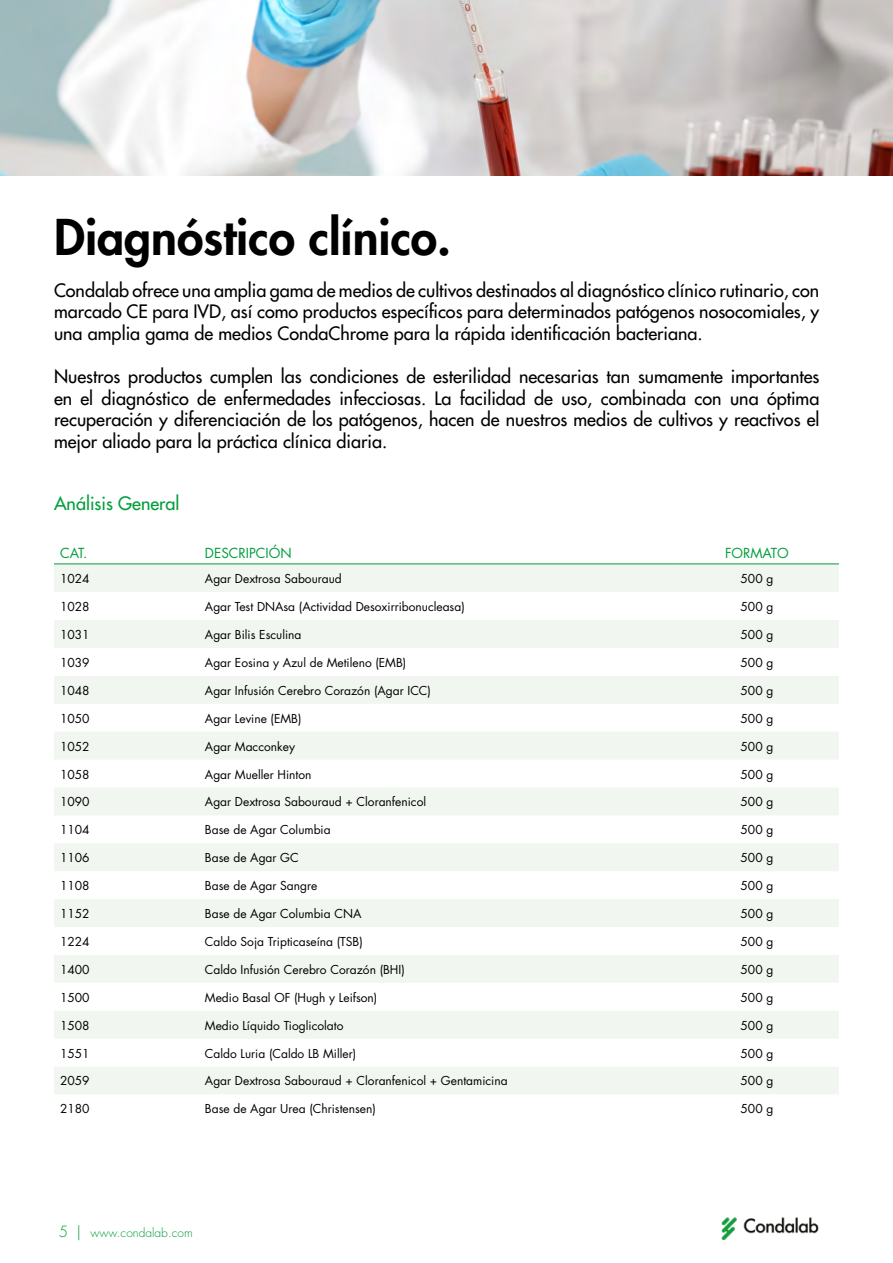
<style>
.page{position:relative;width:893px;height:1263px;background:#fff}
.page>*{position:absolute;margin:0;border:0;box-sizing:border-box;transform-origin:0 0}
.t1{font:800 48px "Futura Std";color:#000}
.t2{font:500 18px/21.6px "Futura Std";color:#000;text-align:justify}
.t3{font:500 18px "Futura Std";color:#009e3a}
.t4{font:13.5px "Futura Std";color:#009e3a}
.t5{font:12px "Futura Std";color:#000}
.t6{font:300 12px "Futura Std";color:#009e3a}
.s1{font-size:15px}
</style>
<div class="page">
<img style="left:721px;top:1217px;width:98px;height:24px">
<img style="left:0;top:0;width:893px;height:176px">
<svg style="left:54px;top:564px;width:785px;height:530px;fill:#f1f7f0"></svg>
<hr style="left:54px;top:563px;width:145px;height:1px;background:#009e3a">
<hr style="left:199px;top:563px;width:476px;height:1px;background:#009e3a">
<hr style="left:675px;top:563px;width:164px;height:1px;background:#009e3a">
<h1 class="t1" style="left:54px;top:207px;width:399px">Diagnóstico clínico.</h1>
<p class="t2" style="left:54px;top:279px;width:767px">Condalab ofrece una amplia gama de medios de cultivos destinados al diagnóstico clínico rutinario, con marcado CE para IVD, así como productos específicos para determinados patógenos nosocomiales, y una amplia gama de medios CondaChrome para la rápida identificación bacteriana.</p>
<p class="t2" style="left:54px;top:366px;width:767px">Nuestros productos cumplen las condiciones de esterilidad necesarias tan sumamente importantes en el diagnóstico de enfermedades infecciosas. La facilidad de uso, combinada con una óptima recuperación y diferenciación de los patógenos, hacen de nuestros medios de cultivos y reactivos el mejor aliado para la práctica clínica diaria.</p>
<h2 class="t3" style="left:54px;top:492px;width:127px">Análisis General</h2>
<p class="t4" style="left:60px;top:544px;width:29px">CAT.</p>
<p class="t4" style="left:205px;top:544px;width:88px">DESCRIPCIÓN</p>
<p class="t4" style="left:725px;top:544px;width:65px">FORMATO</p>
<p class="t5" style="left:60px;top:571px;width:31px">1024</p>
<p class="t5" style="left:205px;top:571px;width:138px">Agar Dextrosa Sabouraud</p>
<p class="t5" style="left:740px;top:571px;width:34px">500 g</p>
<p class="t5" style="left:60px;top:599px;width:31px">1028</p>
<p class="t5" style="left:205px;top:599px;width:261px">Agar Test DNAsa (Actividad Desoxirribonucleasa)</p>
<p class="t5" style="left:740px;top:599px;width:34px">500 g</p>
<p class="t5" style="left:60px;top:627px;width:31px">1031</p>
<p class="t5" style="left:205px;top:627px;width:98px">Agar Bilis Esculina</p>
<p class="t5" style="left:740px;top:627px;width:34px">500 g</p>
<p class="t5" style="left:60px;top:655px;width:31px">1039</p>
<p class="t5" style="left:205px;top:655px;width:203px">Agar Eosina y Azul de Metileno (EMB)</p>
<p class="t5" style="left:740px;top:655px;width:34px">500 g</p>
<p class="t5" style="left:60px;top:683px;width:31px">1048</p>
<p class="t5" style="left:205px;top:683px;width:228px">Agar Infusión Cerebro Corazón (Agar ICC)</p>
<p class="t5" style="left:740px;top:683px;width:34px">500 g</p>
<p class="t5" style="left:60px;top:711px;width:31px">1050</p>
<p class="t5" style="left:205px;top:711px;width:98px">Agar Levine (EMB)</p>
<p class="t5" style="left:740px;top:711px;width:34px">500 g</p>
<p class="t5" style="left:60px;top:738px;width:31px">1052</p>
<p class="t5" style="left:205px;top:738px;width:92px">Agar Macconkey</p>
<p class="t5" style="left:740px;top:738px;width:34px">500 g</p>
<p class="t5" style="left:60px;top:766px;width:31px">1058</p>
<p class="t5" style="left:205px;top:766px;width:108px">Agar Mueller Hinton</p>
<p class="t5" style="left:740px;top:766px;width:34px">500 g</p>
<p class="t5" style="left:60px;top:794px;width:31px">1090</p>
<p class="t5" style="left:205px;top:794px;width:223px">Agar Dextrosa Sabouraud + Cloranfenicol</p>
<p class="t5" style="left:740px;top:794px;width:34px">500 g</p>
<p class="t5" style="left:60px;top:822px;width:31px">1104</p>
<p class="t5" style="left:205px;top:822px;width:127px">Base de Agar Columbia</p>
<p class="t5" style="left:740px;top:822px;width:34px">500 g</p>
<p class="t5" style="left:60px;top:850px;width:31px">1106</p>
<p class="t5" style="left:205px;top:850px;width:95px">Base de Agar GC</p>
<p class="t5" style="left:740px;top:850px;width:34px">500 g</p>
<p class="t5" style="left:60px;top:878px;width:31px">1108</p>
<p class="t5" style="left:205px;top:878px;width:114px">Base de Agar Sangre</p>
<p class="t5" style="left:740px;top:878px;width:34px">500 g</p>
<p class="t5" style="left:60px;top:906px;width:31px">1152</p>
<p class="t5" style="left:205px;top:906px;width:158px">Base de Agar Columbia CNA</p>
<p class="t5" style="left:740px;top:906px;width:34px">500 g</p>
<p class="t5" style="left:60px;top:934px;width:31px">1224</p>
<p class="t5" style="left:205px;top:934px;width:159px">Caldo Soja Tripticaseína (TSB)</p>
<p class="t5" style="left:740px;top:934px;width:34px">500 g</p>
<p class="t5" style="left:60px;top:962px;width:31px">1400</p>
<p class="t5" style="left:205px;top:962px;width:201px">Caldo Infusión Cerebro Corazón (BHI)</p>
<p class="t5" style="left:740px;top:962px;width:34px">500 g</p>
<p class="t5" style="left:60px;top:990px;width:31px">1500</p>
<p class="t5" style="left:205px;top:990px;width:174px">Medio Basal OF (Hugh y Leifson)</p>
<p class="t5" style="left:740px;top:990px;width:34px">500 g</p>
<p class="t5" style="left:60px;top:1017px;width:31px">1508</p>
<p class="t5" style="left:205px;top:1017px;width:140px">Medio Líquido Tioglicolato</p>
<p class="t5" style="left:740px;top:1017px;width:34px">500 g</p>
<p class="t5" style="left:60px;top:1045px;width:31px">1551</p>
<p class="t5" style="left:205px;top:1045px;width:153px">Caldo Luria (Caldo LB Miller)</p>
<p class="t5" style="left:740px;top:1045px;width:34px">500 g</p>
<p class="t5" style="left:60px;top:1073px;width:31px">2059</p>
<p class="t5" style="left:205px;top:1073px;width:304px">Agar Dextrosa Sabouraud + Cloranfenicol + Gentamicina</p>
<p class="t5" style="left:740px;top:1073px;width:34px">500 g</p>
<p class="t5" style="left:60px;top:1101px;width:31px">2180</p>
<p class="t5" style="left:205px;top:1101px;width:172px">Base de Agar Urea (Christensen)</p>
<p class="t5" style="left:740px;top:1101px;width:34px">500 g</p>
<p class="t6" style="left:59px;top:1225px;width:135px"><span class="s1">5 |</span> www.condalab.com</p>
</div>
